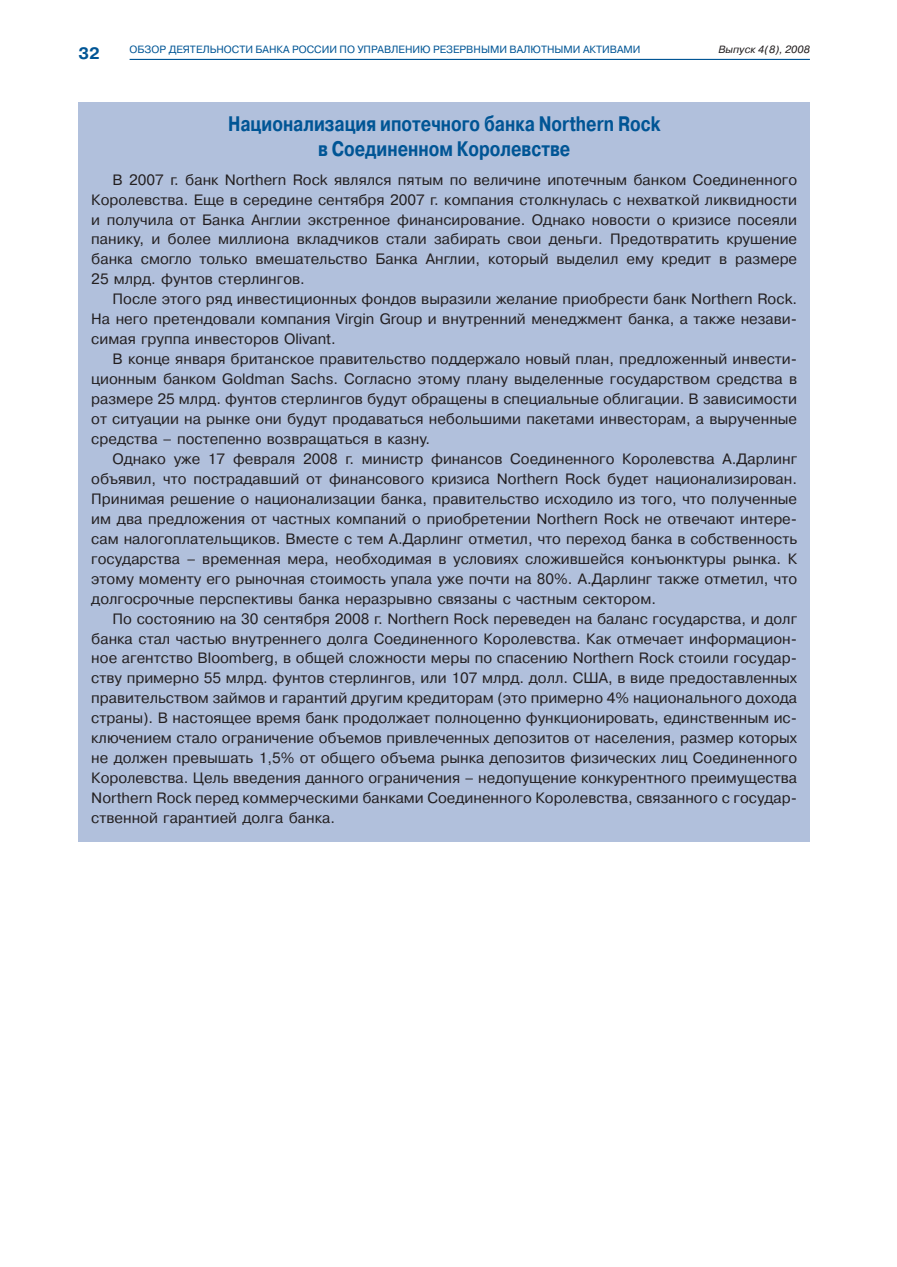
<style>
.page{position:relative;width:897px;height:1267px;background:#fff}
.page>*{position:absolute;margin:0;border:0;box-sizing:border-box;transform-origin:0 0}
.t1{font:700 21px/25.2px "Pragmatica C";color:#005595;text-align:center;scale:.8 1}
.t2{font:700 16.5px "Pragmatica C";color:#005595}
.t3{font:15px/20px "Pragmatica C";color:#231f20;text-align:justify}
.t4{font:10.5px "Pragmatica C";color:#005595}
.t5{font:italic 10.5px "Pragmatica C";color:#231f20}
</style>
<div class="page">
<hr style="left:130px;top:59px;width:680px;height:1px;background:#005595">
<div style="left:79px;top:102px;width:731px;height:740px;background:#b1c0dc"></div>
<p class="t2" style="left:79px;top:47px;width:23px">32</p>
<p class="t4" style="left:130px;top:45px;width:513px">ОБЗОР ДЕЯТЕЛЬНОСТИ БАНКА РОССИИ ПО УПРАВЛЕНИЮ РЕЗЕРВНЫМИ ВАЛЮТНЫМИ АКТИВАМИ</p>
<p class="t5" style="left:718px;top:45px;width:93px">Выпуск 4(8), 2008</p>
<h1 class="t1" style="left:228px;top:113px;width:542px">Национализация ипотечного банка Northern Rock в Соединенном Королевстве</h1>
<p class="t3" style="left:91px;top:171px;width:707px;text-indent:21px">В 2007 г. банк Northern Rock являлся пятым по величине ипотечным банком Соединенного Королевства. Еще в середине сентября 2007 г. компания столкнулась с нехваткой ликвидности и получила от Банка Англии экстренное финансирование. Однако новости о кризисе посеяли панику, и более миллиона вкладчиков стали забирать свои деньги. Предотвратить крушение банка смогло только вмешательство Банка Англии, который выделил ему кредит в размере 25 млрд. фунтов стерлингов.</p>
<p class="t3" style="left:91px;top:290px;width:707px;text-indent:21px">После этого ряд инвестиционных фондов выразили желание приобрести банк Northern Rock.<br>На него претендовали компания Virgin Group и внутренний менеджмент банка, а также незави&shy;симая группа инвесторов Olivant.</p>
<p class="t3" style="left:91px;top:350px;width:707px;text-indent:21px">В конце января британское правительство поддержало новый план, предложенный инвести&shy;ционным банком Goldman Sachs. Согласно этому плану выделенные государством средства в размере 25 млрд. фунтов стерлингов будут обращены в специальные облигации. В зависимости от ситуации на рынке они будут продаваться небольшими пакетами инвесторам, а вырученные средства – постепенно возвращаться в казну.</p>
<p class="t3" style="left:91px;top:450px;width:707px;text-indent:21px">Однако уже 17 февраля 2008 г. министр финансов Соединенного Королевства А.Дарлинг объявил, что пострадавший от финансового кризиса Northern Rock будет национализирован.<br>Принимая решение о национализации банка, правительство исходило из того, что полученные им два предложения от частных компаний о приобретении Northern Rock не отвечают интере&shy;сам налогоплательщиков. Вместе с тем А.Дарлинг отметил, что переход банка в собственность государства – временная мера, необходимая в условиях сложившейся конъюнктуры рынка. К этому моменту его рыночная стоимость упала уже почти на 80%. А.Дарлинг также отметил, что долгосрочные перспективы банка неразрывно связаны с частным сектором.</p>
<p class="t3" style="left:91px;top:609px;width:707px;text-indent:21px">По состоянию на 30 сентября 2008 г. Northern Rock переведен на баланс государства, и долг банка стал частью внутреннего долга Соединенного Королевства. Как отмечает информацион&shy;ное агентство Bloomberg, в общей сложности меры по спасению Northern Rock стоили государ&shy;ству примерно 55 млрд. фунтов стерлингов, или 107 млрд. долл. США, в виде предоставленных правительством займов и гарантий другим кредиторам (это примерно 4% национального дохода страны). В настоящее время банк продолжает полноценно функционировать, единственным ис&shy;ключением стало ограничение объемов привлеченных депозитов от населения, размер которых не должен превышать 1,5% от общего объема рынка депозитов физических лиц Соединенного Королевства. Цель введения данного ограничения – недопущение конкурентного преимущества Northern Rock перед коммерческими банками Соединенного Королевства, связанного с государ&shy;ственной гарантией долга банка.</p>
</div>
